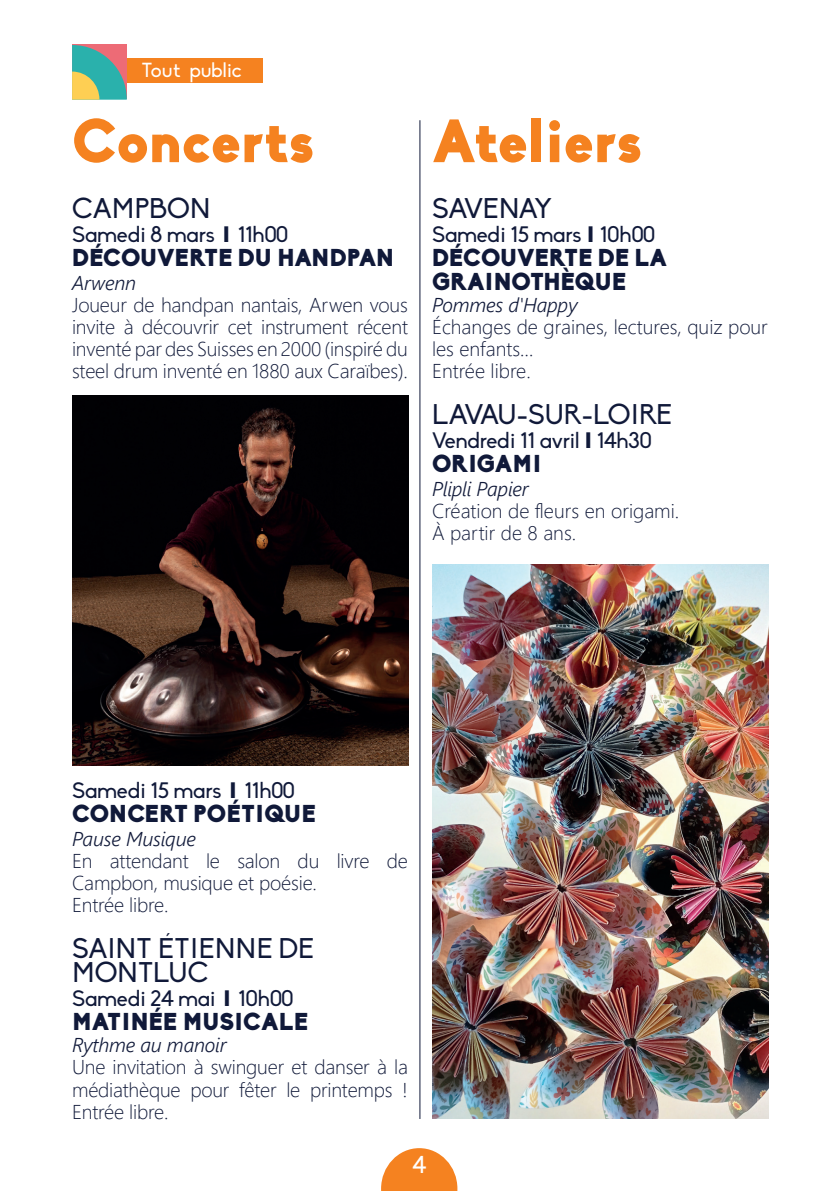
<style>
.page{position:relative;width:840px;height:1191px;background:#fff}
.page>*{position:absolute;margin:0;border:0;box-sizing:border-box;transform-origin:0 0}
.t1{font:900 60px "Biko";color:#f58220}
.t2{font:28px/24px "Biko";color:#101939}
.t3{font:28px "Biko";letter-spacing:-.025em;color:#101939}
.t4{font:28px "Biko";letter-spacing:-.03em;color:#101939}
.t5{font:900 24px/24px "Biko";color:#101939}
.t6{font:24px "Biko";color:#fff}
.t7{font:22px "Biko";letter-spacing:-.01em;color:#101939}
.t8{font:300 20px/22px "Segoe UI";letter-spacing:-.01em;color:#101939}
.t9{font:italic 300 20px "Segoe UI";letter-spacing:-.01em;color:#101939}
.t10{font:20px "Biko";color:#fff}
.s1{font-weight:900}
</style>
<div class="page">
<svg style="left:381px;top:1148px;width:76px;height:43px"></svg>
<hr style="left:419px;top:120px;width:1px;height:999px;background:#101939">
<div style="left:125px;top:59px;width:137px;height:24px;background:#f58220"></div>
<svg style="left:72px;top:45px;width:55px;height:55px;background:#7fa88e"></svg>
<img style="left:72px;top:395px;width:336px;height:370px">
<img style="left:432px;top:565px;width:336px;height:554px">
<p class="t10" style="left:142px;top:58px;width:101px">Tout public</p>
<h1 class="t1" style="left:72px;top:104px;width:244px">Concerts</h1>
<h2 class="t2" style="left:72px;top:197px;width:140px">CAMPBON</h2>
<p class="t7" style="left:72px;top:222px;width:218px">Samedi 8 mars <span class="s1">I</span> 11h00</p>
<p class="t5" style="left:72px;top:246px;width:323px">DÉCOUVERTE DU HANDPAN</p>
<p class="t9" style="left:72px;top:264px;width:66px">Arwenn</p>
<p class="t8" style="left:72px;top:292px;width:337px;text-align:justify">Joueur de handpan nantais, Arwen vous invite à découvrir cet instrument récent inventé par des Suisses en 2000 (inspiré du steel drum inventé en 1880 aux Caraïbes).</p>
<h1 class="t1" style="left:432px;top:104px;width:212px">Ateliers</h1>
<h2 class="t4" style="left:432px;top:193px;width:121px">SAVENAY</h2>
<p class="t7" style="left:432px;top:222px;width:225px">Samedi 15 mars <span class="s1">I</span> 10h00</p>
<p class="t5" style="left:432px;top:246px;width:236px">DÉCOUVERTE DE LA<br>GRAINOTHÈQUE</p>
<p class="t9" style="left:432px;top:286px;width:147px">Pommes d'Happy</p>
<p class="t8" style="left:432px;top:314px;width:337px">Échanges de graines, lectures, quiz pour les enfants…<br>Entrée libre.</p>
<h2 class="t3" style="left:432px;top:399px;width:241px">LAVAU-SUR-LOIRE</h2>
<p class="t7" style="left:432px;top:428px;width:222px">Vendredi 11 avril <span class="s1">I</span> 14h30</p>
<p class="t5" style="left:432px;top:452px;width:111px">ORIGAMI</p>
<p class="t9" style="left:432px;top:470px;width:98px">Plipli Papier</p>
<p class="t8" style="left:432px;top:498px;width:248px">Création de fleurs en origami.<br>À partir de 8 ans.</p>
<p class="t7" style="left:72px;top:778px;width:225px">Samedi 15 mars <span class="s1">I</span> 11h00</p>
<p class="t5" style="left:72px;top:802px;width:245px">CONCERT POÉTIQUE</p>
<p class="t9" style="left:72px;top:820px;width:125px">Pause Musique</p>
<p class="t8" style="left:72px;top:848px;width:337px">En attendant le salon du livre de<br>Campbon, musique et poésie.<br>Entrée libre.</p>
<h2 class="t2" style="left:72px;top:937px;width:243px">SAINT ÉTIENNE DE<br>MONTLUC</h2>
<p class="t7" style="left:72px;top:986px;width:223px">Samedi 24 mai <span class="s1">I</span> 10h00</p>
<p class="t5" style="left:72px;top:1010px;width:237px">MATINÉE MUSICALE</p>
<p class="t9" style="left:72px;top:1026px;width:156px">Rythme au manoir</p>
<p class="t8" style="left:72px;top:1054px;width:337px;text-align:justify">Une invitation à swinguer et danser à la médiathèque pour fêter le printemps !<br>Entrée libre.</p>
<p class="t6" style="left:412px;top:1151px;width:16px">4</p>
</div>
